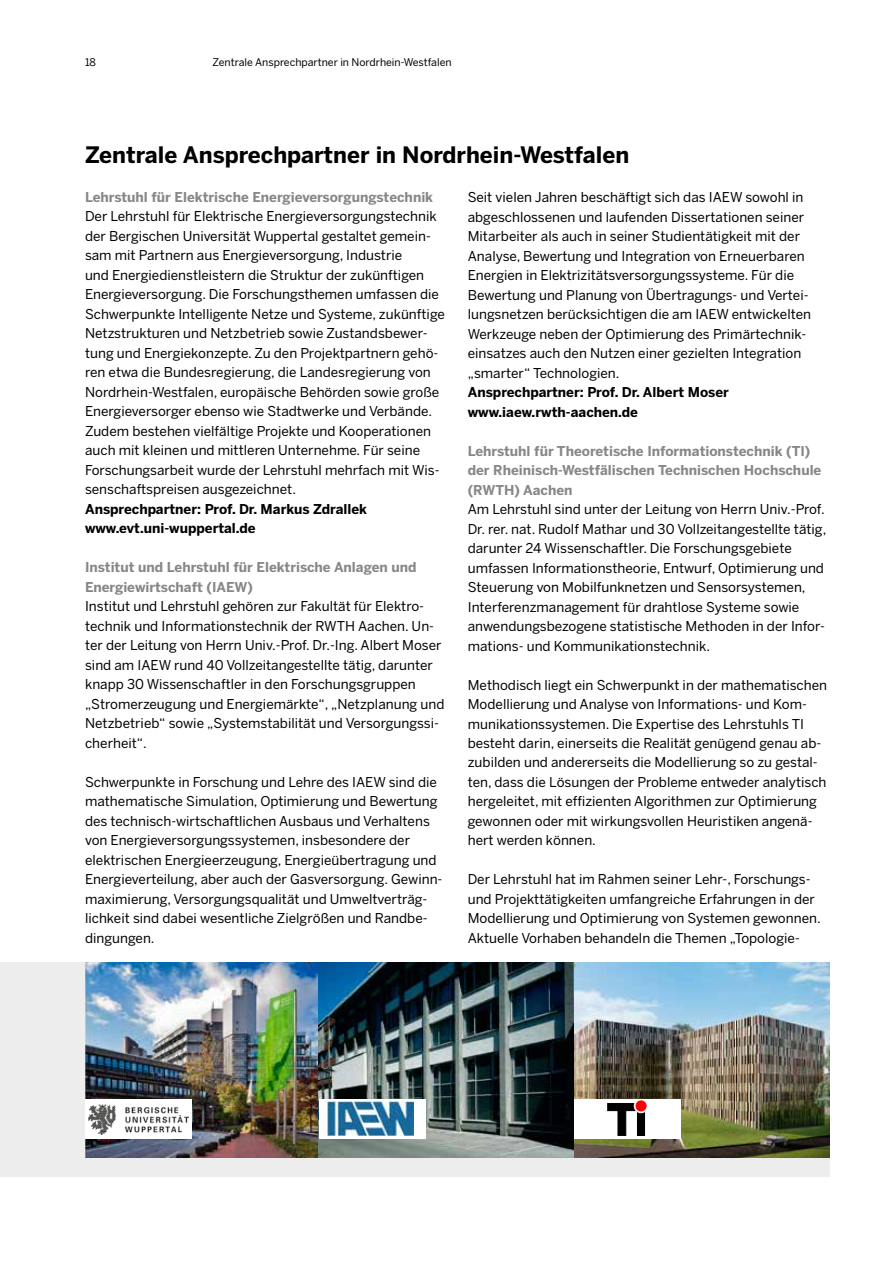
<style>
.page{position:relative;width:893px;height:1263px;background:#fff}
.page>*{position:absolute;margin:0;border:0;box-sizing:border-box;transform-origin:0 0}
.t1{font:700 22.5px "Benton Sans";color:#000}
.t2{font:13.5px/19.5px "Benton Sans";color:#000}
.t3{font:700 13.5px/19.5px "Benton Sans";color:#878787}
.t4{font:700 13.5px/19.5px "Benton Sans";color:#000}
.t5{font:10.5px "Benton Sans";color:#000}
</style>
<div class="page">
<div style="left:0;top:963px;width:829px;height:214px;background:#ededed"></div>
<img style="left:85px;top:962px;width:489px;height:196px">
<img style="left:574px;top:962px;width:255px;height:196px">
<div style="left:85px;top:1099px;width:106px;height:39px;background:#fff"></div>
<img style="left:88px;top:1105px;width:100px;height:29px">
<svg style="left:319px;top:1099px;width:106px;height:39px"></svg>
<img style="left:327px;top:1102px;width:86px;height:33px">
<div style="left:574px;top:1099px;width:106px;height:39px;background:#fff"></div>
<svg style="left:608px;top:1103px;width:28px;height:32px"></svg>
<div style="left:637px;top:1110px;width:7px;height:25px;background:#000"></div>
<div style="left:637px;top:1110px;width:8px;height:25px;border:1px solid #000"></div>
<svg style="left:634px;top:1099px;width:14px;height:14px"></svg>
<div style="left:634px;top:1099px;width:14px;height:14px;border:1px solid #fff;border-radius:50%"></div>
<div style="left:636px;top:1101px;width:10px;height:10px;background:#f00;border-radius:50%"></div>
<div style="left:636px;top:1101px;width:10px;height:10px;border:1px solid #f00;border-radius:50%"></div>
<p class="t5" style="left:85px;top:56px;width:13px">18</p>
<p class="t5" style="left:213px;top:56px;width:241px">Zentrale Ansprechpartner in Nordrhein-Westfalen</p>
<h1 class="t1" style="left:85px;top:141px;width:546px">Zentrale Ansprechpartner in Nordrhein-Westfalen</h1>
<p class="t3" style="left:85px;top:187px;width:350px">Lehrstuhl für Elektrische Energieversorgungstechnik</p>
<p class="t2" style="left:85px;top:207px;width:361px">Der Lehrstuhl für Elektrische Energieversorgungstechnik der Bergischen Universität Wuppertal gestaltet gemein&shy;sam mit Partnern aus Energieversorgung, Industrie<br>und Energiedienstleistern die Struktur der zukünftigen Energieversorgung. Die Forschungsthemen umfassen die Schwerpunkte Intelligente Netze und Systeme, zukünftige Netzstrukturen und Netzbetrieb sowie Zustandsbewer&shy;tung und Energiekonzepte. Zu den Projektpartnern gehö&shy;ren etwa die Bundesregierung, die Landesregierung von Nordrhein-Westfalen, europäische Behörden sowie große Energieversorger ebenso wie Stadtwerke und Verbände.<br>Zudem bestehen vielfältige Projekte und Kooperationen auch mit kleinen und mittleren Unternehme. Für seine Forschungsarbeit wurde der Lehrstuhl mehrfach mit Wis&shy;senschaftspreisen ausgezeichnet.</p>
<p class="t4" style="left:85px;top:499px;width:284px">Ansprechpartner: Prof. Dr. Markus Zdrallek www.evt.uni-wuppertal.de</p>
<p class="t3" style="left:85px;top:557px;width:333px">Institut und Lehrstuhl für Elektrische Anlagen und<br>Energiewirtschaft (IAEW)</p>
<p class="t2" style="left:85px;top:596px;width:361px">Institut und Lehrstuhl gehören zur Fakultät für Elektro&shy;technik und Informationstechnik der RWTH Aachen. Un&shy;ter der Leitung von Herrn Univ.-Prof. Dr.-Ing. Albert Moser sind am IAEW rund 40 Vollzeitangestellte tätig, darunter knapp 30 Wissenschaftler in den Forschungsgruppen „Stromerzeugung und Energiemärkte“, „Netzplanung und Netzbetrieb“ sowie „Systemstabilität und Versorgungssi&shy;cherheit“.</p>
<p class="t2" style="left:85px;top:772px;width:359px">Schwerpunkte in Forschung und Lehre des IAEW sind die mathematische Simulation, Optimierung und Bewertung des technisch-wirtschaftlichen Ausbaus und Verhaltens von Energieversorgungssystemen, insbesondere der elektrischen Energieerzeugung, Energieübertragung und Energieverteilung, aber auch der Gasversorgung. Gewinn&shy;maximierung, Versorgungsqualität und Umweltverträg&shy;lichkeit sind dabei wesentliche Zielgrößen und Randbe&shy;dingungen.</p>
<p class="t2" style="left:468px;top:187px;width:345px">Seit vielen Jahren beschäftigt sich das IAEW sowohl in abgeschlossenen und laufenden Dissertationen seiner Mitarbeiter als auch in seiner Studientätigkeit mit der Analyse, Bewertung und Integration von Erneuerbaren Energien in Elektrizitätsversorgungssysteme. Für die Bewertung und Planung von Übertragungs- und Vertei&shy;lungsnetzen berücksichtigen die am IAEW entwickelten Werkzeuge neben der Optimierung des Primärtechnik&shy;einsatzes auch den Nutzen einer gezielten Integration „smarter“ Technologien.</p>
<p class="t4" style="left:468px;top:382px;width:263px">Ansprechpartner: Prof. Dr. Albert Moser www.iaew.rwth-aachen.de</p>
<p class="t3" style="left:468px;top:441px;width:355px">Lehrstuhl für Theoretische Informationstechnik (TI) der Rheinisch-Westfälischen Technischen Hochschule (RWTH) Aachen</p>
<p class="t2" style="left:468px;top:499px;width:360px">Am Lehrstuhl sind unter der Leitung von Herrn Univ.-Prof.<br>Dr. rer. nat. Rudolf Mathar und 30 Vollzeitangestellte tätig, darunter 24 Wissenschaftler. Die Forschungsgebiete umfassen Informationstheorie, Entwurf, Optimierung und Steuerung von Mobilfunknetzen und Sensorsystemen, Interferenzmanagement für drahtlose Systeme sowie anwendungsbezogene statistische Methoden in der Infor&shy;mations- und Kommunikationstechnik.</p>
<p class="t2" style="left:468px;top:675px;width:361px">Methodisch liegt ein Schwerpunkt in der mathematischen Modellierung und Analyse von Informations- und Kom&shy;munikationssystemen. Die Expertise des Lehrstuhls TI besteht darin, einerseits die Realität genügend genau ab&shy;zubilden und andererseits die Modellierung so zu gestal&shy;ten, dass die Lösungen der Probleme entweder analytisch hergeleitet, mit effizienten Algorithmen zur Optimierung gewonnen oder mit wirkungsvollen Heuristiken angenä&shy;hert werden können.</p>
<p class="t2" style="left:468px;top:870px;width:354px">Der Lehrstuhl hat im Rahmen seiner Lehr-, Forschungs&shy;und Projekttätigkeiten umfangreiche Erfahrungen in der Modellierung und Optimierung von Systemen gewonnen.<br>Aktuelle Vorhaben behandeln die Themen „Topologie-</p>
</div>
